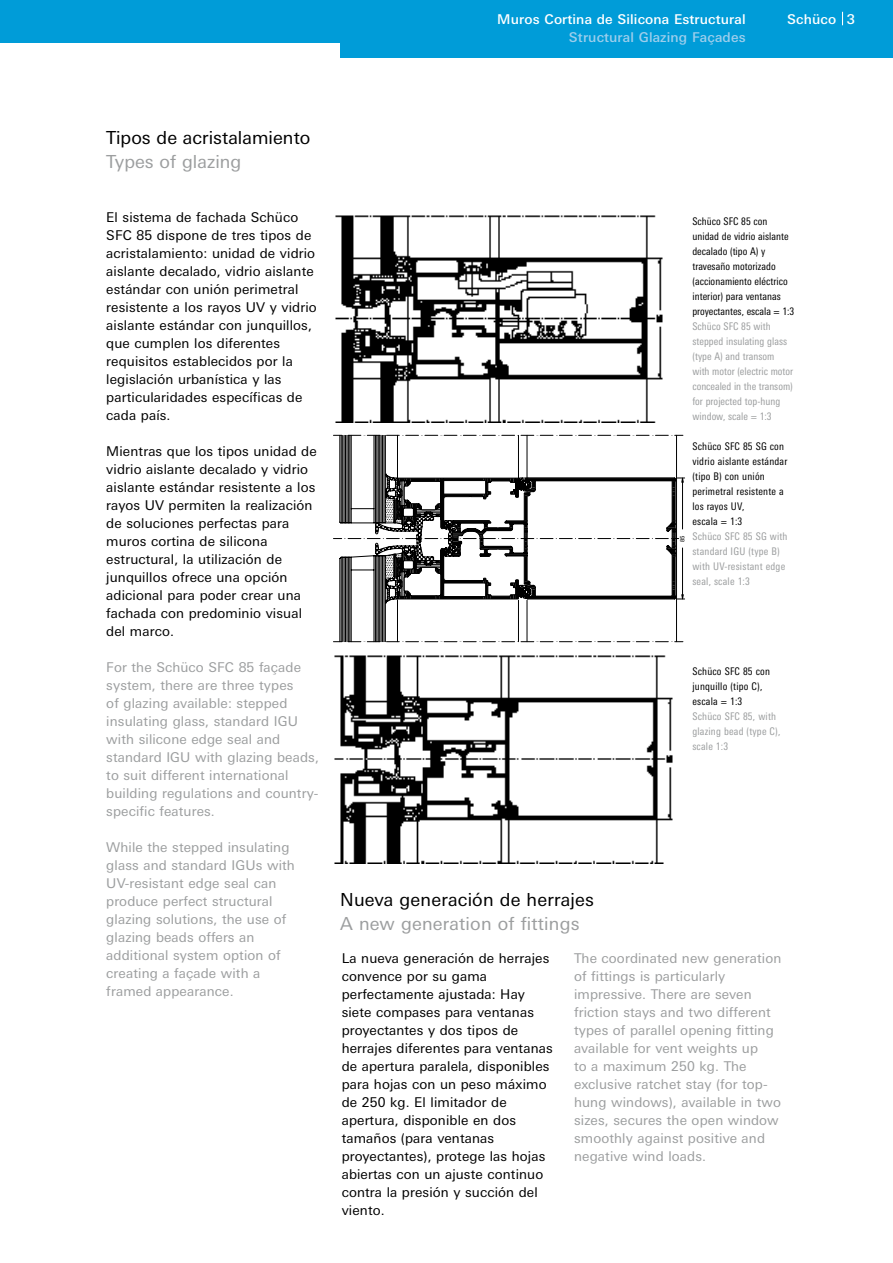
<style>
.page{position:relative;width:893px;height:1263px;background:#fff}
.page>*{position:absolute;margin:0;border:0;box-sizing:border-box;transform-origin:0 0}
.t1{font:18px "LT Univers Basic";color:#000}
.t2{font:18px "LT Univers Basic";letter-spacing:.01em;color:#9c9e9f}
.t3{font:13.5px/18px "LT Univers Basic";letter-spacing:.01em;color:#000}
.t4{font:13.5px/18px "LT Univers Basic";letter-spacing:.01em;color:#9c9e9f}
.t5{font:500 13.5px "LT Univers Basic";letter-spacing:.01em;color:#fff}
.t6{font:500 13.5px "LT Univers Basic";letter-spacing:.01em;color:#9dceec}
.t7{font:condensed 10.5px/15px "LT Univers";letter-spacing:.005em;color:#000}
.t8{font:condensed 10.5px/15px "LT Univers";letter-spacing:.005em;color:#9c9e9f}
.t9{font:5.85px "Arial";color:#000}
</style>
<div class="page">
<div style="left:0;top:0;width:893px;height:42px;background:#009cd8"></div>
<div style="left:340px;top:0;width:553px;height:57px;background:#009cd8"></div>
<svg style="left:842px;top:12px;width:1px;height:13px"></svg>
<img style="left:335px;top:215px;width:328px;height:207px">
<svg style="left:333px;top:435px;width:350px;height:1px"></svg>
<svg style="left:339px;top:435px;width:338px;height:207px"></svg>
<svg style="left:375px;top:444px;width:310px;height:190px"></svg>
<svg style="left:681px;top:594px;width:3px;height:7px"></svg>
<svg style="left:681px;top:475px;width:3px;height:8px"></svg>
<img style="left:334px;top:655px;width:339px;height:208px">
<p class="t5" style="left:497px;top:11px;width:250px">Muros Cortina de Silicona Estructural</p>
<p class="t5" style="left:787px;top:11px;width:69px">Schüco 3</p>
<p class="t6" style="left:569px;top:29px;width:178px">Structural Glazing Façades</p>
<h1 class="t1" style="left:106px;top:127px;width:206px">Tipos de acristalamiento</h1>
<h1 class="t2" style="left:106px;top:151px;width:137px">Types of glazing</h1>
<p class="t3" style="left:106px;top:208px;width:212px">El sistema de fachada Schüco<br>SFC 85 dispone de tres tipos de acristalamiento: unidad de vidrio aislante decalado, vidrio aislante estándar con unión perimetral resistente a los rayos UV y vidrio aislante estándar con junquillos, que cumplen los diferentes requisitos establecidos por la legislación urbanística y las particularidades específicas de cada país.</p>
<p class="t3" style="left:106px;top:442px;width:212px">Mientras que los tipos unidad de vidrio aislante decalado y vidrio aislante estándar resistente a los rayos UV permiten la realización de soluciones perfectas para muros cortina de silicona estructural, la utilización de junquillos ofrece una opción adicional para poder crear una fachada con predominio visual del marco.</p>
<p class="t4" style="left:106px;top:658px;width:214px">For the Schüco SFC 85 façade system, there are three types<br>of glazing available: stepped insulating glass, standard IGU with silicone edge seal and standard IGU with glazing beads, to suit different international building regulations and country&shy;specific features.</p>
<p class="t4" style="left:106px;top:838px;width:190px">While the stepped insulating glass and standard IGUs with<br>UV-resistant edge seal can produce perfect structural glazing solutions, the use of glazing beads offers an additional system option of creating a façade with a framed appearance.</p>
<p class="t7" style="left:692px;top:214px;width:103px">Schüco SFC 85 con unidad de vidrio aislante decalado (tipo A) y travesaño motorizado (accionamiento eléctrico interior) para ventanas proyectantes, escala = 1:3</p>
<p class="t8" style="left:692px;top:319px;width:102px">Schüco SFC 85 with stepped insulating glass (type A) and transom with motor (electric motor concealed in the transom) for projected top-hung window, scale = 1:3</p>
<p class="t7" style="left:692px;top:439px;width:97px">Schüco SFC 85 SG con vidrio aislante estándar (tipo B) con unión perimetral resistente a los rayos UV,<br>escala = 1:3</p>
<p class="t8" style="left:692px;top:529px;width:97px">Schüco SFC 85 SG with standard IGU (type B) with UV-resistant edge seal, scale 1:3</p>
<p class="t9" style="left:679px;top:542px;width:8px;rotate:-90deg">85</p>
<p class="t7" style="left:692px;top:664px;width:79px">Schüco SFC 85 con junquillo (tipo C), escala = 1:3</p>
<p class="t8" style="left:692px;top:709px;width:89px">Schüco SFC 85, with glazing bead (type C), scale 1:3</p>
<h1 class="t1" style="left:340px;top:889px;width:255px">Nueva generación de herrajes</h1>
<h1 class="t2" style="left:340px;top:913px;width:241px">A new generation of fittings</h1>
<p class="t3" style="left:342px;top:949px;width:213px">La nueva generación de herrajes convence por su gama perfectamente ajustada: Hay siete compases para ventanas proyectantes y dos tipos de herrajes diferentes para ventanas de apertura paralela, disponibles para hojas con un peso máximo de 250 kg. El limitador de apertura, disponible en dos tamaños (para ventanas proyectantes), protege las hojas abiertas con un ajuste continuo contra la presión y succión del viento.</p>
<p class="t4" style="left:574px;top:949px;width:209px">The coordinated new generation of fittings is particularly impressive. There are seven friction stays and two different types of parallel opening fitting available for vent weights up<br>to a maximum 250 kg. The exclusive ratchet stay (for top&shy;hung windows), available in two sizes, secures the open window smoothly against positive and negative wind loads.</p>
</div>
